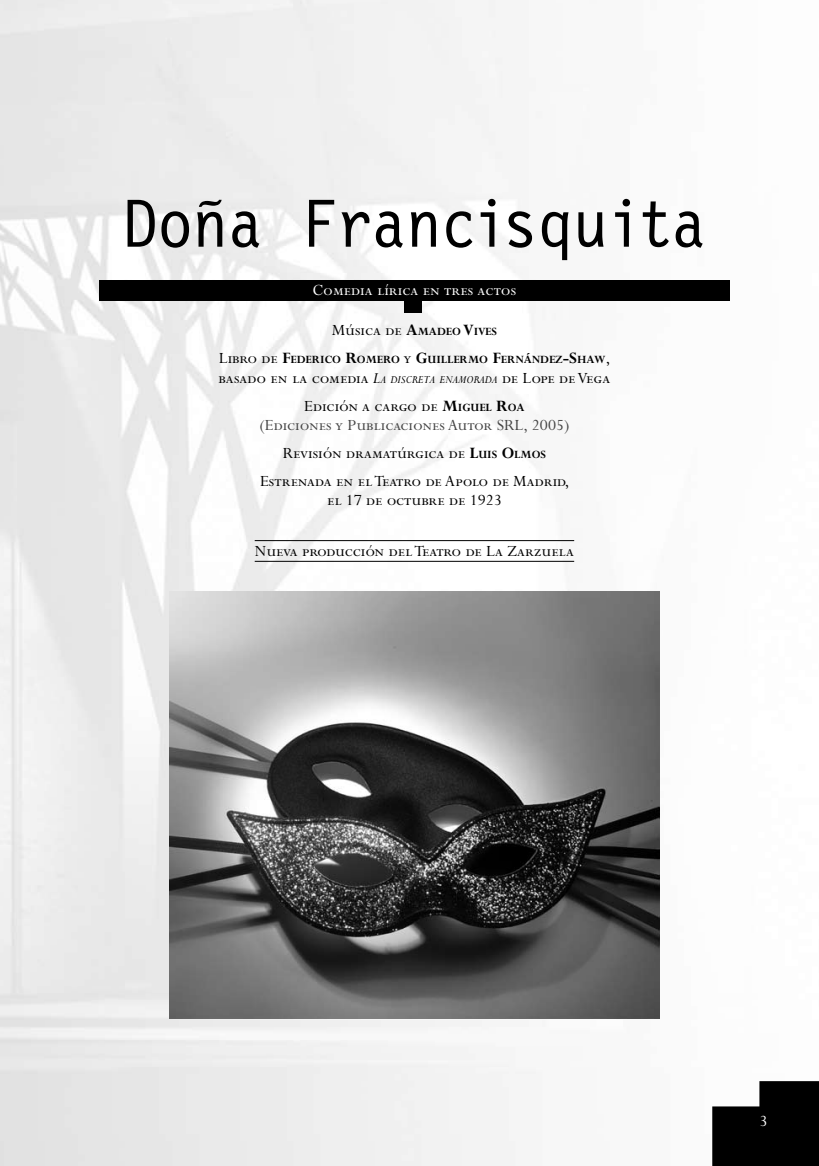
<style>
.page{position:relative;width:819px;height:1166px;background:#fff}
.page>*{position:absolute;margin:0;border:0;box-sizing:border-box;transform-origin:0 0}
.t1{font:70px "Letter Gothic 12 Pitch BT";color:#000}
.t2{font:17.5px/28px "Perpetua Std";color:#000;text-align:center}
.t3{font:17.5px "Perpetua Std";color:#fff}
.t4{font:700 12.25px "Perpetua Std";color:#000}
.s1{font-weight:400;font-size:17.5px}
.s2{font-size:17.5px}
.s3{font-style:italic}
.s4{font-style:italic;font-size:12.25px}
.s5{font-weight:700}
.s6{font-weight:700;font-size:12.25px}
.s7{color:#444}
</style>
<div class="page">
<img style="left:0;top:0;width:730px;height:1166px">
<img style="left:170px;top:592px;width:489px;height:426px">
<div style="left:99px;top:280px;width:630px;height:20px;background:#000"></div>
<div style="left:404px;top:296px;width:18px;height:17px;background:#000"></div>
<hr style="left:255px;top:540px;width:319px;height:1px;background:#000">
<hr style="left:255px;top:561px;width:319px;height:1px;background:#000">
<svg style="left:712px;top:1081px;width:107px;height:85px;background:#222"></svg>
<h1 class="t1" style="left:123px;top:184px;width:585px">Doña Francisquita</h1>
<p class="t3" style="left:312px;top:281px;width:205px">Comedia lírica en tres actos</p>
<p class="t4" style="left:332px;top:325px;width:167px"><span class="s1">Música de</span> <span class="s2">A</span>MADEO <span class="s2">V</span>IVES</p>
<p class="t4" style="left:219px;top:353px;width:393px"><span class="s1">Libro de</span> <span class="s2">F</span>EDERICO <span class="s2">R</span>OMERO <span class="s1">y</span> <span class="s2">G</span>UILLERMO <span class="s2">F</span>ERNÁNDEZ<span class="s2">-S</span>HAW<span class="s1">,</span></p>
<p class="t2" style="left:218px;top:364px;width:393px">basado en la comedia <span class="s3">L</span><span class="s4">a discreta enamorada</span> de Lope de Vega<br>Edición a cargo de <span class="s5">M</span><span class="s6">IGUEL</span> <span class="s5">R</span><span class="s6">OA</span></p>
<p class="t2" style="left:259px;top:411px;width:311px"><span class="s7">(Ediciones y Publicaciones Autor SRL, 2005)<br></span>Revisión dramatúrgica de <span class="s5">L</span><span class="s6">UIS</span> <span class="s5">O</span><span class="s6">LMOS<br></span>Estrenada en el Teatro de Apolo de Madrid,</p>
<p class="t2" style="left:327px;top:487px;width:176px">el 17 de octubre de 1923</p>
<p class="t2" style="left:255px;top:537px;width:321px">Nueva producción del Teatro de La Zarzuela</p>
</div>
